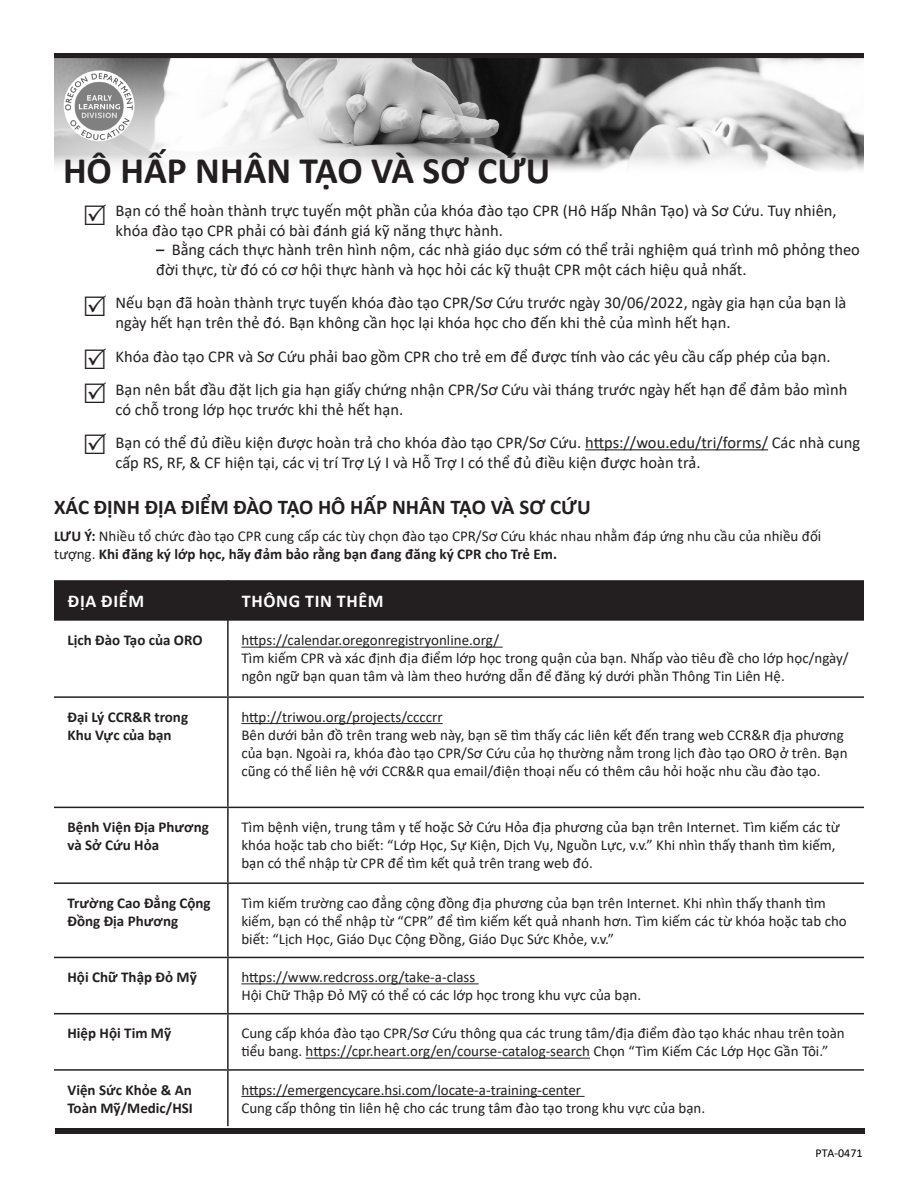
<style>
.page{position:relative;width:918px;height:1188px;background:#fff}
.page>*{position:absolute;margin:0;border:0;box-sizing:border-box;transform-origin:0 0}
.t1{font:700 37.5px "Calibri";color:#231f20}
.t2{font:700 21px "Calibri";color:#231f20}
.t3{font:700 18px "Calibri";letter-spacing:.04em;color:#fff}
.t4{font:16.5px/19.8px "Calibri";color:#231f20}
.t5{font:15px/18px "Calibri";color:#231f20}
.t6{font:700 15px/18px "Calibri";color:#231f20}
.t7{font:12px "Calibri";color:#000}
.s1{font-weight:700}
</style>
<div class="page">
<div style="left:54px;top:580px;width:810px;height:41px;background:#231f20"></div>
<hr style="left:227px;top:580px;width:2px;height:41px;background:#231f20">
<hr style="left:227px;top:621px;width:2px;height:75px;background:#231f20">
<hr style="left:54px;top:696px;width:174px;height:2px;background:#231f20">
<hr style="left:228px;top:696px;width:636px;height:2px;background:#231f20">
<hr style="left:227px;top:698px;width:2px;height:109px;background:#231f20">
<hr style="left:54px;top:807px;width:174px;height:1px;background:#231f20">
<hr style="left:228px;top:807px;width:636px;height:1px;background:#231f20">
<hr style="left:227px;top:808px;width:2px;height:74px;background:#231f20">
<hr style="left:54px;top:882px;width:174px;height:2px;background:#231f20">
<hr style="left:228px;top:882px;width:636px;height:2px;background:#231f20">
<hr style="left:227px;top:884px;width:2px;height:73px;background:#231f20">
<hr style="left:54px;top:957px;width:174px;height:1px;background:#231f20">
<hr style="left:228px;top:957px;width:636px;height:1px;background:#231f20">
<hr style="left:227px;top:958px;width:2px;height:55px;background:#231f20">
<hr style="left:54px;top:1013px;width:174px;height:1px;background:#231f20">
<hr style="left:228px;top:1013px;width:636px;height:1px;background:#231f20">
<hr style="left:227px;top:1014px;width:2px;height:55px;background:#231f20">
<hr style="left:54px;top:1069px;width:174px;height:2px;background:#231f20">
<hr style="left:228px;top:1069px;width:636px;height:2px;background:#231f20">
<hr style="left:227px;top:1071px;width:2px;height:55px;background:#231f20">
<hr style="left:241px;top:647px;width:262px;height:1px;background:#231f20">
<hr style="left:241px;top:723px;width:202px;height:1px;background:#231f20">
<hr style="left:241px;top:983px;width:238px;height:1px;background:#231f20">
<hr style="left:306px;top:1058px;width:284px;height:1px;background:#231f20">
<hr style="left:241px;top:1096px;width:344px;height:1px;background:#231f20">
<div style="left:54px;top:53px;width:810px;height:5px;background:#231f20"></div>
<img style="left:355px;top:58px;width:509px;height:113px">
<svg style="left:54px;top:58px;width:301px;height:108px"></svg>
<hr style="left:585px;top:449px;width:183px;height:1px;background:#231f20">
<img style="left:64px;top:70px;width:70px;height:71px;border-radius:35px">
<div style="left:55px;top:1128px;width:810px;height:5px;background:#231f20"></div>
<h1 class="t1" style="left:63px;top:144px;width:489px">HÔ HẤP NHÂN TẠO VÀ SƠ CỨU</h1>
<p class="t4" style="left:116px;top:200px;width:723px">Bạn có thể hoàn thành trực tuyến một phần của khóa đào tạo CPR (Hô Hấp Nhân Tạo) và Sơ Cứu. Tuy nhiên, khóa đào tạo CPR phải có bài đánh giá kỹ năng thực hành.</p>
<p class="t4" style="left:156px;top:240px;width:705px"><span class="s1">–</span> Bằng cách thực hành trên hình nộm, các nhà giáo dục sớm có thể trải nghiệm quá trình mô phỏng theo đời thực, từ đó có cơ hội thực hành và học hỏi các kỹ thuật CPR một cách hiệu quả nhất.</p>
<p class="t4" style="left:116px;top:293px;width:732px">Nếu bạn đã hoàn thành trực tuyến khóa đào tạo CPR/Sơ Cứu trước ngày 30/06/2022, ngày gia hạn của bạn là ngày hết hạn trên thẻ đó. Bạn không cần học lại khóa học cho đến khi thẻ của mình hết hạn.</p>
<p class="t4" style="left:116px;top:339px;width:733px;line-height:33.3px">Khóa đào tạo CPR và Sơ Cứu phải bao gồm CPR cho trẻ em để được tính vào các yêu cầu cấp phép của bạn.<br>Bạn nên bắt đầu đặt lịch gia hạn giấy chứng nhận CPR/Sơ Cứu vài tháng trước ngày hết hạn để đảm bảo mình</p>
<p class="t4" style="left:116px;top:392px;width:746px;line-height:33.3px">có chỗ trong lớp học trước khi thẻ hết hạn.<br>Bạn có thể đủ điều kiện được hoàn trả cho khóa đào tạo CPR/Sơ Cứu. https://wou.edu/tri/forms/ Các nhà cung</p>
<p class="t4" style="left:116px;top:452px;width:586px">cấp RS, RF, &amp; CF hiện tại, các vị trí Trợ Lý I và Hỗ Trợ I có thể đủ điều kiện được hoàn trả.</p>
<p class="t2" style="left:54px;top:492px;width:539px">XÁC ĐỊNH ĐỊA ĐIỂM ĐÀO TẠO HÔ HẤP NHÂN TẠO VÀ SƠ CỨU</p>
<p class="t5" style="left:54px;top:526px;width:769px"><span class="s1">LƯU Ý:</span> Nhiều tổ chức đào tạo CPR cung cấp các tùy chọn đào tạo CPR/Sơ Cứu khác nhau nhằm đáp ứng nhu cầu của nhiều đối tượng. <span class="s1">Khi đăng ký lớp học, hãy đảm bảo rằng bạn đang đăng ký CPR cho Trẻ Em.</span></p>
<p class="t3" style="left:68px;top:588px;width:78px">ĐỊA ĐIỂM</p>
<p class="t3" style="left:242px;top:588px;width:143px">THÔNG TIN THÊM</p>
<p class="t6" style="left:68px;top:631px;width:137px">Lịch Đào Tạo của ORO</p>
<p class="t5" style="left:241px;top:631px;width:609px">https://calendar.oregonregistryonline.org/<br>Tìm kiếm CPR và xác định địa điểm lớp học trong quận của bạn. Nhấp vào tiêu đề cho lớp học/ngày/ ngôn ngữ bạn quan tâm và làm theo hướng dẫn để đăng ký dưới phần Thông Tin Liên Hệ.</p>
<p class="t6" style="left:68px;top:708px;width:122px">Đại Lý CCR&amp;R trong<br>Khu Vực của bạn</p>
<p class="t5" style="left:241px;top:708px;width:608px">http://triwou.org/projects/ccccrr<br>Bên dưới bản đồ trên trang web này, bạn sẽ tìm thấy các liên kết đến trang web CCR&amp;R địa phương của bạn. Ngoài ra, khóa đào tạo CPR/Sơ Cứu của họ thường nằm trong lịch đào tạo ORO ở trên. Bạn cũng có thể liên hệ với CCR&amp;R qua email/điện thoại nếu có thêm câu hỏi hoặc nhu cầu đào tạo.</p>
<p class="t6" style="left:68px;top:818px;width:143px">Bệnh Viện Địa Phương và Sở Cứu Hỏa</p>
<p class="t5" style="left:241px;top:818px;width:600px">Tìm bệnh viện, trung tâm y tế hoặc Sở Cứu Hỏa địa phương của bạn trên Internet. Tìm kiếm các từ khóa hoặc tab cho biết: “Lớp Học, Sự Kiện, Dịch Vụ, Nguồn Lực, v.v.” Khi nhìn thấy thanh tìm kiếm, bạn có thể nhập từ CPR để tìm kết quả trên trang web đó.</p>
<p class="t6" style="left:68px;top:894px;width:145px">Trường Cao Đẳng Cộng<br>Đồng Địa Phương</p>
<p class="t5" style="left:241px;top:894px;width:607px">Tìm kiếm trường cao đẳng cộng đồng địa phương của bạn trên Internet. Khi nhìn thấy thanh tìm kiếm, bạn có thể nhập từ “CPR” để tìm kiếm kết quả nhanh hơn. Tìm kiếm các từ khóa hoặc tab cho biết: “Lịch Học, Giáo Dục Cộng Đồng, Giáo Dục Sức Khỏe, v.v.”</p>
<p class="t6" style="left:68px;top:968px;width:131px">Hội Chữ Thập Đỏ Mỹ</p>
<p class="t5" style="left:241px;top:968px;width:401px">https://www.redcross.org/take-a-class<br>Hội Chữ Thập Đỏ Mỹ có thể có các lớp học trong khu vực của bạn.</p>
<p class="t6" style="left:68px;top:1024px;width:105px">Hiệp Hội Tim Mỹ</p>
<p class="t5" style="left:241px;top:1024px;width:605px">Cung cấp khóa đào tạo CPR/Sơ Cứu thông qua các trung tâm/địa điểm đào tạo khác nhau trên toàn tiểu bang. https://cpr.heart.org/en/course-catalog-search Chọn “Tìm Kiếm Các Lớp Học Gần Tôi.”</p>
<p class="t6" style="left:68px;top:1081px;width:127px">Viện Sức Khỏe &amp; An<br>Toàn Mỹ/Medic/HSI</p>
<p class="t5" style="left:241px;top:1080px;width:465px">https://emergencycare.hsi.com/locate-a-training-center<br>Cung cấp thông tin liên hệ cho các trung tâm đào tạo trong khu vực của bạn.</p>
<p class="t7" style="left:816px;top:1145px;width:49px">PTA-0471</p>
</div>
